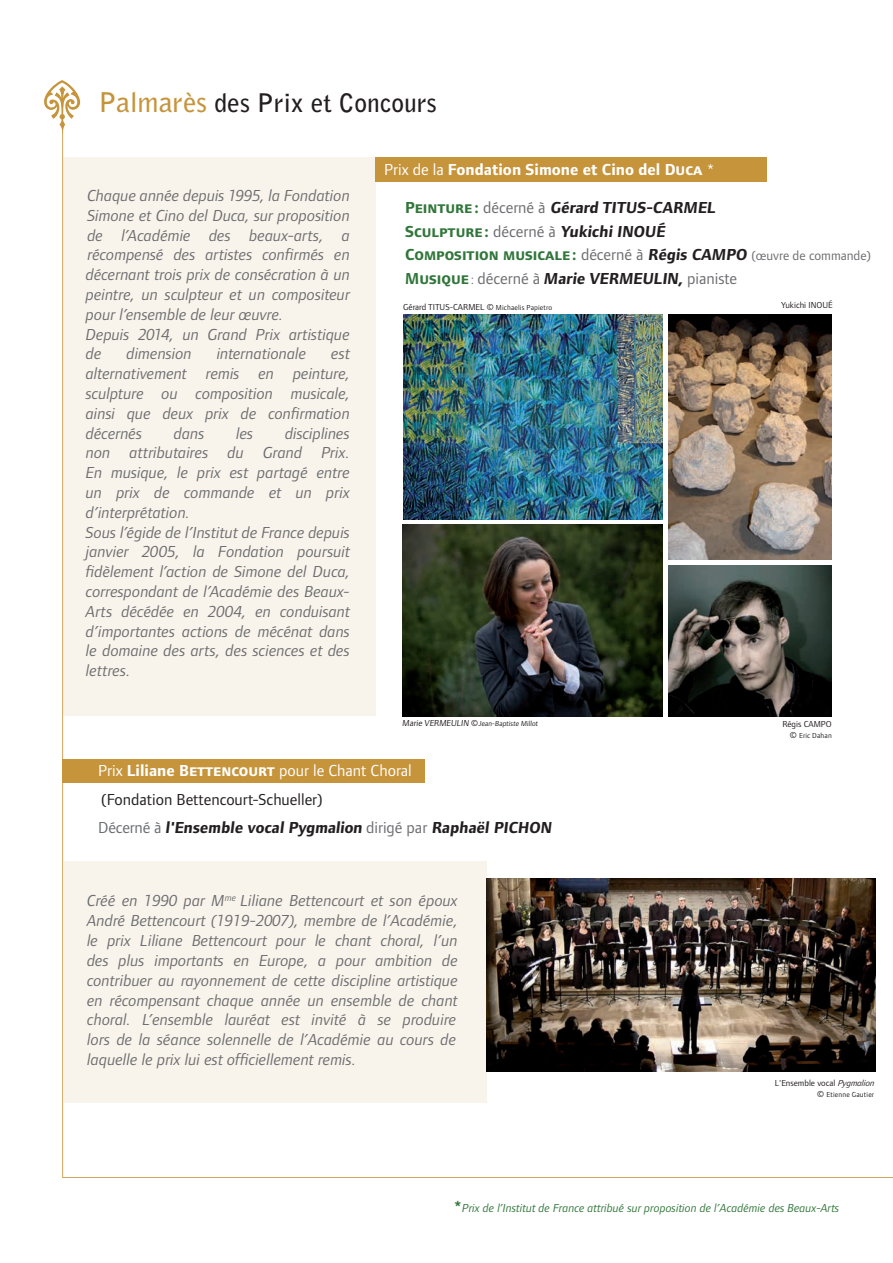
<style>
.page{position:relative;width:893px;height:1263px;background:#fff}
.page>*{position:absolute;margin:0;border:0;box-sizing:border-box;transform-origin:0 0}
.t1{font:700 25.5px "Bell Gothic Std";color:#231f20}
.t2{font:italic 16.5px/19.8px "Foundry Form Sans";color:#6c6d70}
.t3{font:700 16.5px/28.3px "Foundry Form Sans";color:#231f20}
.t4{font:16.5px "Foundry Form Sans Bold SC";color:#31763a}
.t5{font:16.5px "Foundry Form Sans";color:#6c6d70}
.t6{font:700 16.5px "Foundry Form Sans";color:#fff}
.t7{font:italic 12px "Foundry Form Sans";color:#31763a}
.t8{font:9px "Foundry Form Sans";color:#231f20}
.t9{font:7.5px "Foundry Form Sans";letter-spacing:.02em;color:#231f20}
.s1{font-size:27px;color:#c5943b}
.s2{font-weight:400}
.s3{font-family:"Foundry Form Sans Bold SC";font-weight:400}
.s4{font-family:"Foundry Form Sans Bold SC";font-weight:400;color:#31763a}
.s5{font-weight:400;color:#6c6d70}
.s6{font-family:"Foundry Form Sans";color:#6c6d70}
.s7{font-family:"Foundry Form Sans";font-weight:700;color:#231f20}
.s8{font-family:"Foundry Form Sans";font-size:13.5px;color:#6c6d70}
.s9{font-family:"Foundry Form Sans Bold SC";color:#31763a}
.s10{font-size:13.5px}
.s11{font-weight:700;color:#231f20}
.s12{font-size:7.5px}
.s13{font-size:9px}
.s14{font-weight:400;color:#fff}
.s15{color:#fff}
.s16{font-family:"Foundry Form Sans Bold SC";font-weight:400;color:#fff}
.s17{font-style:italic}
.s18{font-family:"Foundry Form Sans Bold SC";font-style:normal;font-size:16.5px}
</style>
<div class="page">
<img style="left:62px;top:101px;width:831px;height:1077px">
<svg style="left:44px;top:80px;width:36px;height:54px"></svg>
<h1 class="t1" style="left:99px;top:87px;width:340px"><span class="s1">Palmarès</span> des Prix et Concours</h1>
<p class="t2" style="left:86px;top:185px;width:266px">Chaque année depuis 1995, la Fondation Simone et Cino del Duca, sur proposition de l’Académie des beaux-arts, a récompensé des artistes confirmés en décernant trois prix de consécration à un peintre, un sculpteur et un compositeur pour l’ensemble de leur œuvre.<br>Depuis 2014, un Grand Prix artistique de</p>
<p class="t2" style="left:127px;top:344px;width:67px">dimension</p>
<p class="t2" style="left:217px;top:344px;width:91px">internationale</p>
<p class="t2" style="left:86px;top:344px;width:266px;text-align:justify;text-indent:245px">est alternativement remis en peinture, sculpture ou composition musicale, ainsi que deux prix de confirmation décernés</p>
<p class="t2" style="left:86px;top:423px;width:266px;text-indent:199px">disciplines non attributaires du Grand Prix.<br>En musique, le prix est partagé entre un prix de commande et un prix d’interprétation.<br>Sous l’égide de l’Institut de France depuis janvier 2005, la Fondation poursuit fidèlement l’action de Simone del Duca, correspondant de l’Académie des Beaux-<br>Arts décédée en 2004, en conduisant d’importantes actions de mécénat dans le domaine des arts, des sciences et des lettres.</p>
<p class="t2" style="left:174px;top:423px;width:32px">dans</p>
<p class="t2" style="left:236px;top:423px;width:19px">les</p>
<p class="t6" style="left:384px;top:160px;width:332px"><span class="s2">Prix de la</span> Fondation Simone et Cino del <span class="s3">Duca</span> <span class="s2">*</span></p>
<p class="t3" style="left:405px;top:196px;width:314px;line-height:23.5px"><span class="s4">Peinture :</span> <span class="s5">décerné à</span> Gérard TITUS-CARMEL<br><span class="s4">Sculpture :</span> <span class="s5">décerné à</span> Yukichi INOUÉ</p>
<p class="t4" style="left:405px;top:245px;width:467px">Composition musicale : <span class="s6">décerné à</span> <span class="s7">Régis CAMPO</span> <span class="s8">(œuvre de commande)</span></p>
<p class="t5" style="left:405px;top:269px;width:334px"><span class="s9">Musique</span> <span class="s10">:</span> décerné à <span class="s11">Marie VERMEULIN,</span> pianiste</p>
<p class="t8" style="left:403px;top:302px;width:151px">Gérard TITUS-CARMEL © <span class="s12">Michaelis Papietro</span></p>
<p class="t8" style="left:781px;top:300px;width:53px">Yukichi INOUÉ</p>
<p class="t9" style="left:402px;top:719px;width:138px"><span class="s13">Marie VERMEULIN ©</span>Jean-Baptiste Millot</p>
<p class="t8" style="left:782px;top:719px;width:51px">Régis CAMPO</p>
<p class="t9" style="left:790px;top:731px;width:43px"><span class="s13">©</span> Eric Dahan</p>
<p class="t3" style="left:98px;top:757px;width:457px"><span class="s14">Prix</span> <span class="s15">Liliane B</span><span class="s16">ettencourt</span> <span class="s14">pour le Chant Choral<br></span><span class="s2">(Fondation Bettencourt-Schueller)<br></span><span class="s5">Décerné à</span> l'Ensemble vocal Pygmalion <span class="s5">dirigé par</span> <span class="s3">R</span>aphaël <span class="s3">P</span>ICHON</p>
<p class="t2" style="left:87px;top:891px;width:372px;text-align:justify">Créé en 1990 par M<sup>me</sup> Liliane Bettencourt et son époux André Bettencourt (1919-2007), membre de l’Académie, le prix Liliane Bettencourt pour le chant choral, l’un des plus importants en Europe, a pour ambition de contribuer au rayonnement de cette discipline artistique en récompensant chaque année un ensemble de chant choral. L’ensemble lauréat est invité à se produire lors de la séance solennelle de l’Académie au cours de laquelle le prix lui est officiellement remis.</p>
<p class="t8" style="left:775px;top:1078px;width:102px">L'Ensemble vocal <span class="s17">Pygmalion</span></p>
<p class="t9" style="left:817px;top:1090px;width:58px"><span class="s13">©</span> Etienne Gautier</p>
<p class="t7" style="left:453px;top:1201px;width:387px"><span class="s18">*</span>Prix de l’Institut de France attribué sur proposition de l’Académie des Beaux-Arts</p>
</div>
